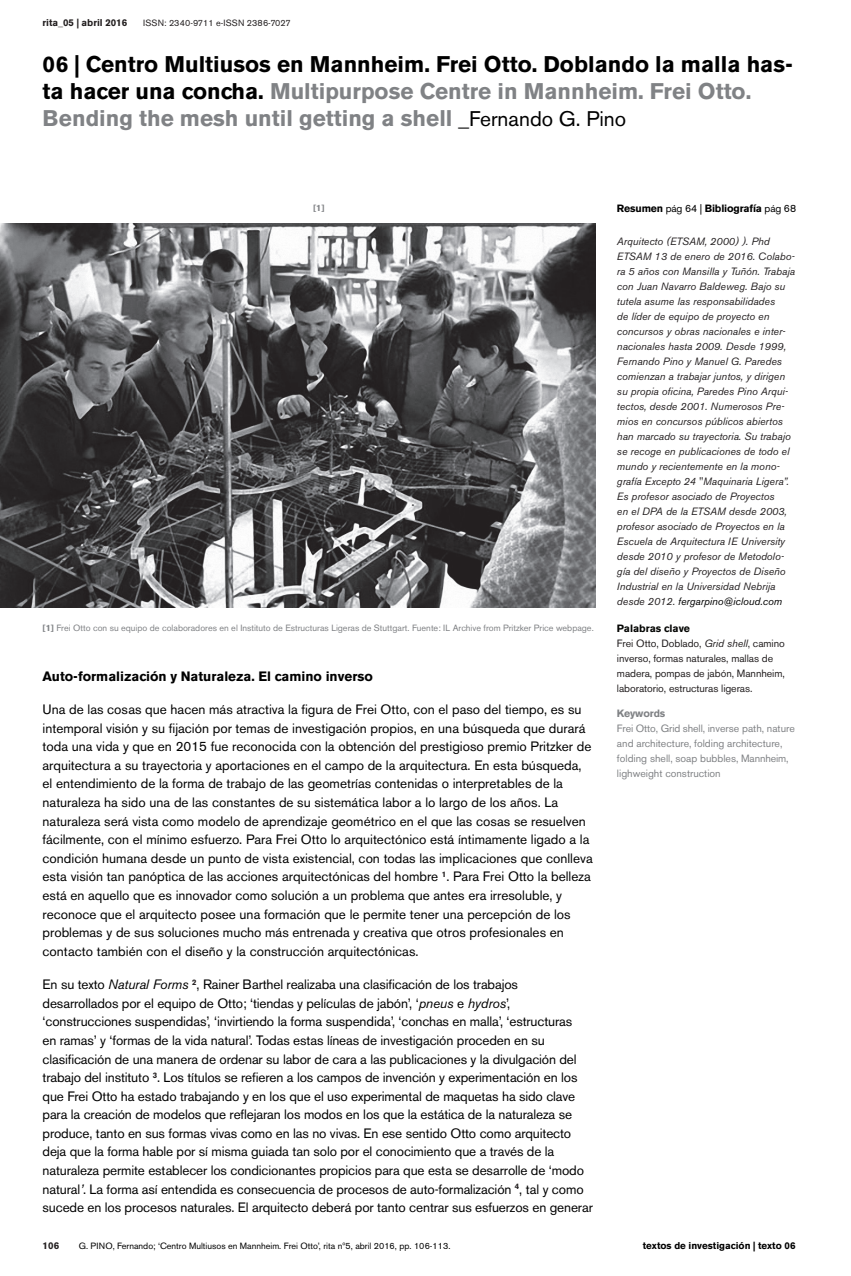
<style>
.page{position:relative;width:851px;height:1276px;background:#fff}
.page>*{position:absolute;margin:0;border:0;box-sizing:border-box;transform-origin:0 0}
.t1{font:700 22.5px/27px "Akzidenz Grotesk BE";color:#000}
.t2{font:13.5px/18.6px "Akzidenz Grotesk BE";color:#000}
.t3{font:700 13.5px "Akzidenz Grotesk BE";color:#000}
.t4{font:italic 10.5px/15px "Akzidenz Grotesk BE";color:#231f20}
.t5{font:10.5px/15px "Akzidenz Grotesk BE";letter-spacing:-.005em;color:#231f20}
.t6{font:10.5px/15px "Akzidenz Grotesk BE";color:#808285}
.t7{font:700 10.5px "Akzidenz Grotesk BE";letter-spacing:-.015em;color:#000}
.t8{font:700 10.5px "Akzidenz Grotesk BE";letter-spacing:-.01em;color:#808285}
.t9{font:700 9.75px "Akzidenz Grotesk BE";color:#000}
.t10{font:700 9.75px "Akzidenz Grotesk BE";color:#231f20}
.t11{font:9px "Akzidenz Grotesk BE";color:#808285}
.t12{font:9px "Akzidenz Grotesk BE";color:#000}
.t13{font:9px "Akzidenz Grotesk BE";letter-spacing:.02em;color:#231f20}
.t14{font:700 9px "Akzidenz Grotesk BE";color:#808285}
.s1{color:#808285}
.s2{font-weight:400;font-size:21px}
.s3{font-weight:700}
.s4{font-style:italic}
.s5{font-weight:400}
.s6{color:#000}
.s7{font-weight:700;color:#040503}
</style>
<div class="page">
<img style="left:0;top:224px;width:595px;height:383px">
<p class="t10" style="left:43px;top:17px;width:86px">rita_05 | abril 2016</p>
<p class="t13" style="left:143px;top:17px;width:149px">ISSN: 2340-9711 e-ISSN 2386-7027</p>
<h1 class="t1" style="left:43px;top:51px;width:752px">06 | Centro Multiusos en Mannheim. Frei Otto. Doblando la malla has&shy;ta hacer una concha. <span class="s1">Multipurpose Centre in Mannheim. Frei Otto.<br>Bending the mesh until getting a shell</span> <span class="s2">_Fernando G. Pino</span></h1>
<p class="t14" style="left:313px;top:203px;width:13px">[1]</p>
<p class="t11" style="left:43px;top:623px;width:552px"><span class="s3">[1]</span> Frei Otto con su equipo de colaboradores en el Instituto de Estructuras Ligeras de Stuttgart. Fuente: IL Archive from Pritzker Price webpage.</p>
<p class="t3" style="left:43px;top:668px;width:332px">Auto-formalización y Naturaleza. El camino inverso</p>
<p class="t2" style="left:43px;top:700px;width:551px">Una de las cosas que hacen más atractiva la figura de Frei Otto, con el paso del tiempo, es su intemporal visión y su fijación por temas de investigación propios, en una búsqueda que durará toda una vida y que en 2015 fue reconocida con la obtención del prestigioso premio Pritzker de arquitectura a su trayectoria y aportaciones en el campo de la arquitectura. En esta búsqueda, el entendimiento de la forma de trabajo de las geometrías contenidas o interpretables de la naturaleza ha sido una de las constantes de su sistemática labor a lo largo de los años. La naturaleza será vista como modelo de aprendizaje geométrico en el que las cosas se resuelven fácilmente, con el mínimo esfuerzo. Para Frei Otto lo arquitectónico está íntimamente ligado a la condición humana desde un punto de vista existencial, con todas las implicaciones que conlleva esta visión tan panóptica de las acciones arquitectónicas del hombre <sup>1</sup>. Para Frei Otto la belleza está en aquello que es innovador como solución a un problema que antes era irresoluble, y reconoce que el arquitecto posee una formación que le permite tener una percepción de los problemas y de sus soluciones mucho más entrenada y creativa que otros profesionales en contacto también con el diseño y la construcción arquitectónicas.</p>
<p class="t2" style="left:43px;top:975px;width:551px">En su texto <span class="s4">Natural Forms</span> <sup>2</sup>, Rainer Barthel realizaba una clasificación de los trabajos desarrollados por el equipo de Otto; ‘tiendas y películas de jabón’, ‘<span class="s4">pneus</span> e <span class="s4">hydros</span>’, ‘construcciones suspendidas’, ‘invirtiendo la forma suspendida’, ‘conchas en malla’, ‘estructuras<br>en ramas’ y ‘formas de la vida natural’. Todas estas líneas de investigación proceden en su clasificación de una manera de ordenar su labor de cara a las publicaciones y la divulgación del trabajo del instituto <sup>3</sup>. Los títulos se refieren a los campos de invención y experimentación en los que Frei Otto ha estado trabajando y en los que el uso experimental de maquetas ha sido clave para la creación de modelos que reflejaran los modos en los que la estática de la naturaleza se produce, tanto en sus formas vivas como en las no vivas. En ese sentido Otto como arquitecto deja que la forma hable por sí misma guiada tan solo por el conocimiento que a través de la naturaleza permite establecer los condicionantes propicios para que esta se desarrolle de ‘modo natural<span class="s4">’</span>. La forma así entendida es consecuencia de procesos de auto-formalización <sup>4</sup>, tal y como sucede en los procesos naturales. El arquitecto deberá por tanto centrar sus esfuerzos en generar</p>
<p class="t7" style="left:617px;top:202px;width:181px">Resumen <span class="s5">pág 64 |</span> Bibliografía <span class="s5">pág 68</span></p>
<p class="t4" style="left:617px;top:234px;width:179px">Arquitecto (ETSAM, 2000) ). Phd ETSAM 13 de enero de 2016. Colabo&shy;ra 5 años con Mansilla y Tuñón. Trabaja con Juan Navarro Baldeweg. Bajo su tutela asume las responsabilidades<br>de líder de equipo de proyecto en concursos y obras nacionales e inter&shy;nacionales hasta 2009. Desde 1999, Fernando Pino y Manuel G. Paredes comienzan a trabajar juntos, y dirigen su propia oficina, Paredes Pino Arqui&shy;tectos, desde 2001. Numerosos Pre&shy;mios en concursos públicos abiertos han marcado su trayectoria. Su trabajo se recoge en publicaciones de todo el mundo y recientemente en la mono&shy;grafía Excepto 24 "Maquinaria Ligera”.<br>Es profesor asociado de Proyectos<br>en el DPA de la ETSAM desde 2003, profesor asociado de Proyectos en la Escuela de Arquitectura IE University desde 2010 y profesor de Metodolo&shy;gía del diseño y Proyectos de Diseño Industrial en la Universidad Nebrija desde 2012. <span class="s6">fergarpino@icloud.com</span></p>
<p class="t5" style="left:617px;top:621px;width:169px"><span class="s7">Palabras clave<br></span>Frei Otto, Doblado, <span class="s4">Grid shell</span>, camino inverso, formas naturales, mallas de madera, pompas de jabón, Mannheim, laboratorio, estructuras ligeras.</p>
<p class="t8" style="left:617px;top:707px;width:50px">Keywords</p>
<p class="t6" style="left:617px;top:721px;width:179px">Frei Otto, Grid shell, inverse path, nature and architecture, folding architecture, folding shell, soap bubbles, Mannheim, lighweight construction</p>
<p class="t10" style="left:43px;top:1240px;width:18px">106</p>
<p class="t12" style="left:79px;top:1240px;width:373px">G. PINO, Fernando; ‘Centro Multiusos en Mannheim. Frei Otto’, rita nº5, abril 2016, pp. 106-113.</p>
<p class="t9" style="left:642px;top:1240px;width:154px">textos de investigación | texto 06</p>
</div>
